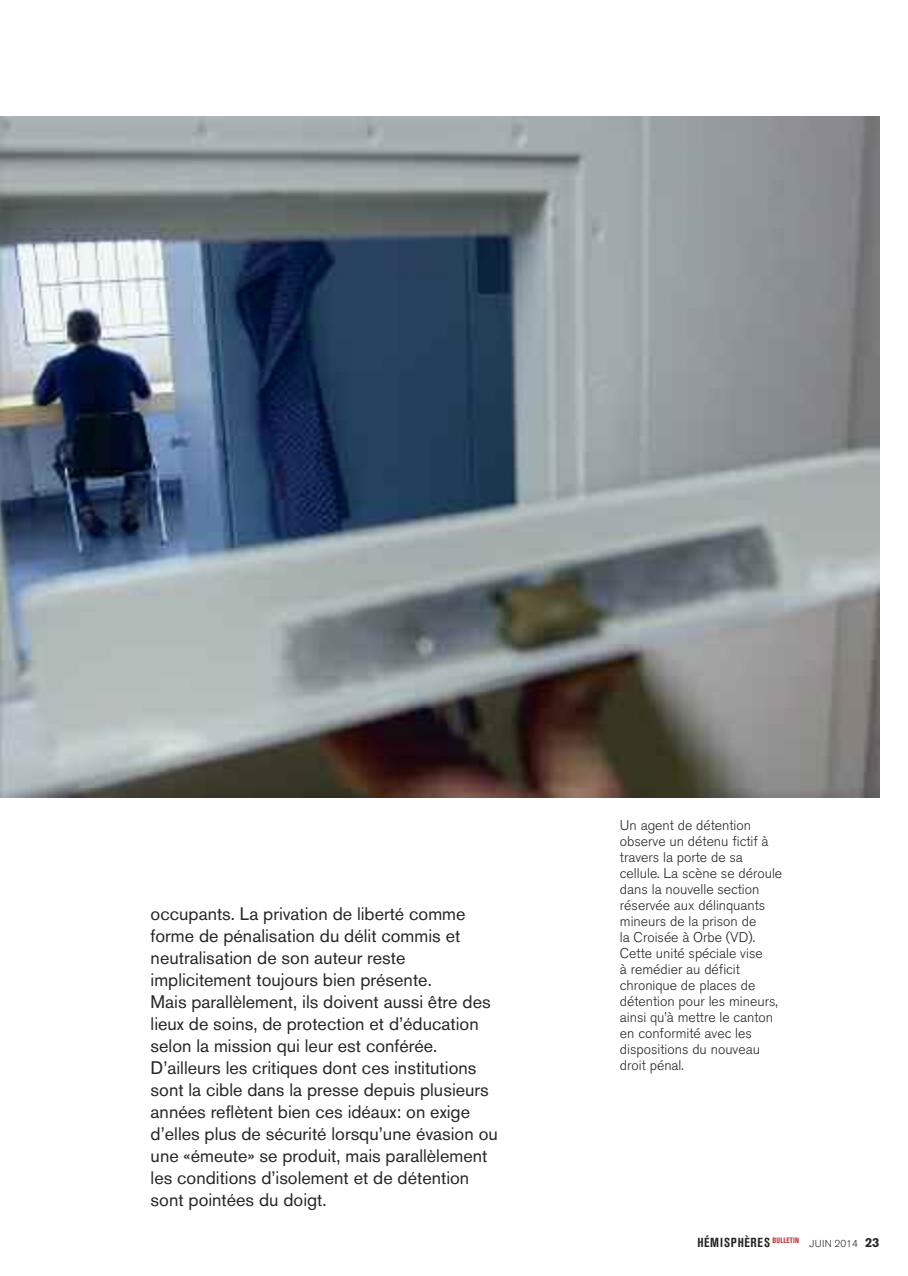
<style>
.page{position:relative;width:908px;height:1276px;background:#fff}
.page>*{position:absolute;margin:0;border:0;box-sizing:border-box;transform-origin:0 0}
.t1{font:18px/22px "Akzidenz Grotesk BE";color:#272627}
.t2{font:300 14px/16px "Akzidenz Grotesk BE";color:#272627}
.t3{font:700 condensed 13px "Akzidenz Grotesk BE";letter-spacing:.07em;color:#272627}
.s1{font-weight:300;font-stretch:normal;font-size:10px}
.s2{font-stretch:normal}
</style>
<div class="page">
<img style="left:0;top:116px;width:879px;height:682px">
<p class="t1" style="left:150px;top:903px;width:348px">occupants. La privation de liberté comme forme de pénalisation du délit commis et neutralisation de son auteur reste implicitement toujours bien présente.<br>Mais parallèlement, ils doivent aussi être des lieux de soins, de protection et d’éducation selon la mission qui leur est conférée.<br>D’ailleurs les critiques dont ces institutions sont la cible dans la presse depuis plusieurs années reflètent bien ces idéaux: on exige d’elles plus de sécurité lorsqu’une évasion ou une «émeute» se produit, mais parallèlement les conditions d’isolement et de détention sont pointées du doigt.</p>
<p class="t2" style="left:619px;top:817px;width:164px">Un agent de détention observe un détenu fictif à travers la porte de sa cellule. La scène se déroule dans la nouvelle section réservée aux délinquants mineurs de la prison de<br>la Croisée à Orbe (VD).<br>Cette unité spéciale vise<br>à remédier au déficit chronique de places de détention pour les mineurs, ainsi qu’à mettre le canton en conformité avec les dispositions du nouveau droit pénal.</p>
<p class="t3" style="left:697px;top:1235px;width:184px">HÉMISPHÈRES <sup>BULLETIN</sup> <span class="s1">JUIN 2014</span> <span class="s2">23</span></p>
</div>
